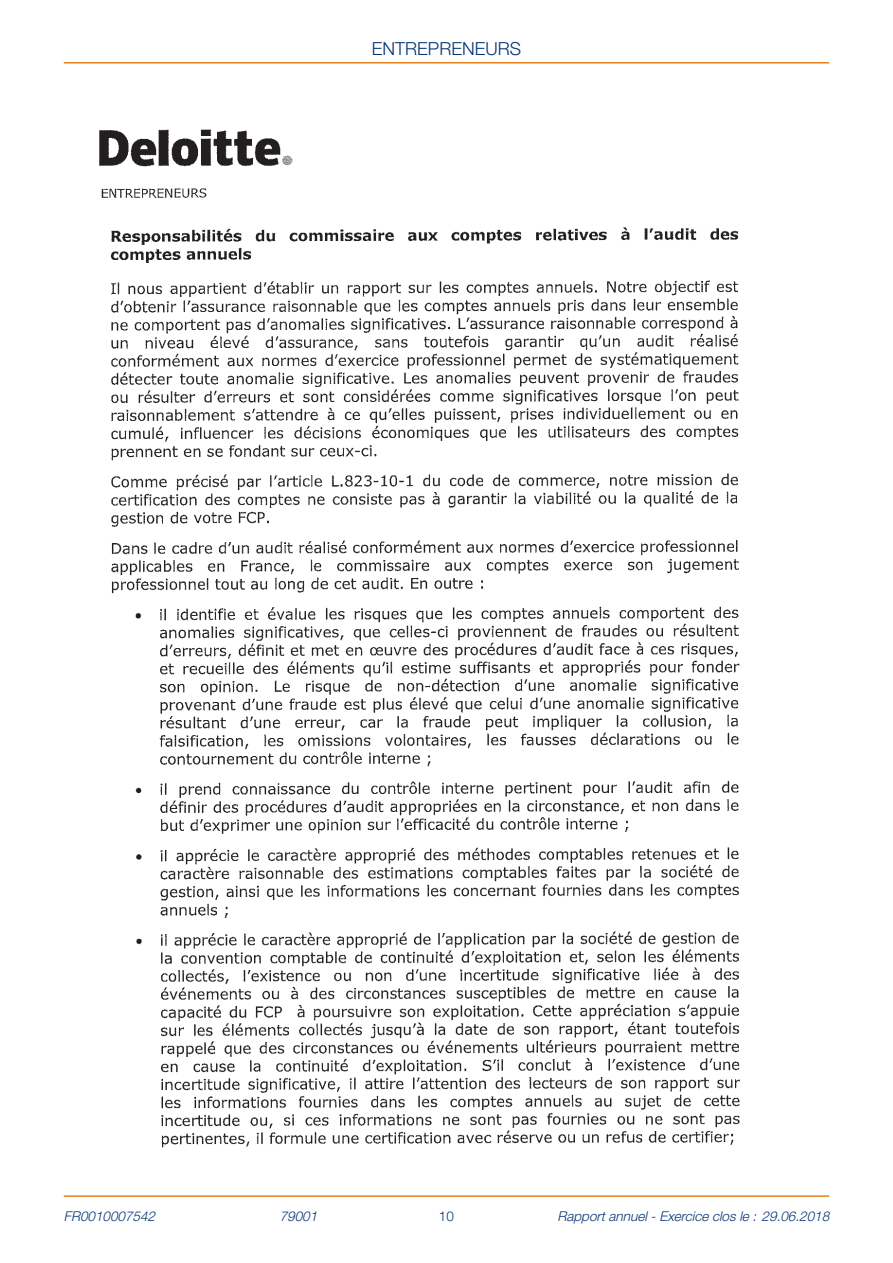
<style>
.page{position:relative;width:893px;height:1263px;background:#fff}
.page>*{position:absolute;margin:0;border:0;box-sizing:border-box;transform-origin:0 0}
.t1{font:300 18px "Helvetica Neue LT";color:#083575}
.t2{font:italic 300 13.5px "Helvetica Neue LT";color:#083575}
.t3{font:300 13.5px "Helvetica Neue LT";color:#083575}
</style>
<div class="page">
<hr style="left:64px;top:62px;width:765px;height:2px;background:#e6811b">
<hr style="left:64px;top:1195px;width:765px;height:2px;background:#e6811b">
<img style="left:99px;top:129px;width:641px;height:1019px">
<h1 class="t1" style="left:372px;top:42px;width:151px">ENTREPRENEURS</h1>
<p class="t2" style="left:64px;top:1211px;width:95px">FR0010007542</p>
<p class="t2" style="left:280px;top:1211px;width:42px">79001</p>
<p class="t3" style="left:439px;top:1211px;width:17px">10</p>
<p class="t2" style="left:558px;top:1211px;width:276px">Rapport annuel - Exercice clos le : 29.06.2018</p>
</div>
